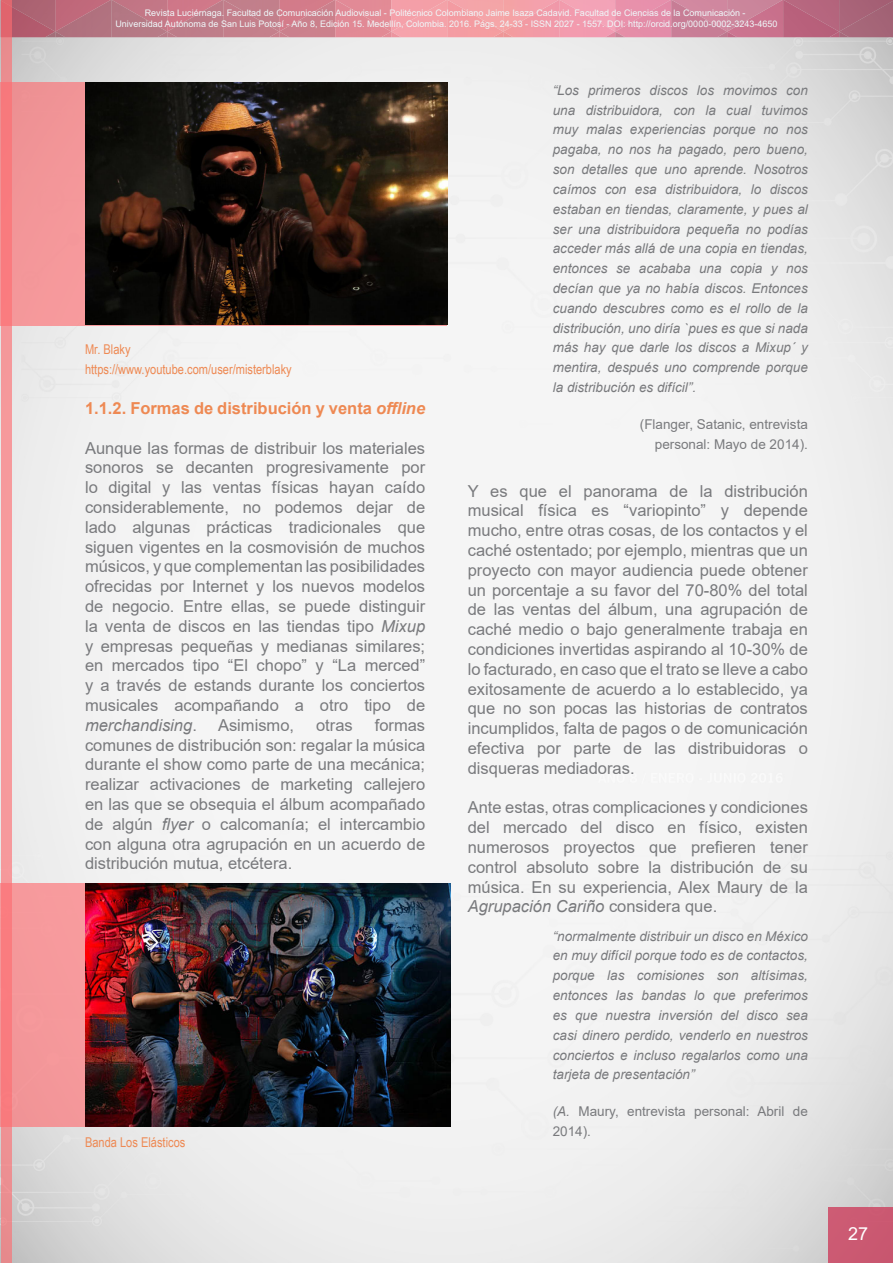
<style>
.page{position:relative;width:893px;height:1263px;background:#fff}
.page>*{position:absolute;margin:0;border:0;box-sizing:border-box;transform-origin:0 0}
.t1{font:18px "Arial";color:#fff}
.t2{font:16.5px/19.8px "Arial";color:#797a7d;text-align:justify}
.t3{font:700 16.5px "Arial";color:#ee8953}
.t4{font:italic 13.5px/19.8px "Arial";color:#797a7d;text-align:justify}
.t5{font:13.5px/19.8px "Arial";color:#797a7d;text-align:right}
.t6{font:13.5px/19.8px "Arial Narrow";color:#ee8953}
.t7{font:9px/10.8px "Arial";color:#eff8fa;text-align:center}
.s1{font-style:italic}
</style>
<div class="page">
<img style="left:12px;top:37px;width:881px;height:1226px">
<div style="left:828px;top:1207px;width:65px;height:56px;background:#cb5972"></div>
<img style="left:0;top:0;width:893px;height:37px">
<img style="left:12px;top:0;width:881px;height:32px">
<svg style="left:45px;top:32px;width:20px;height:5px"></svg>
<svg style="left:157px;top:32px;width:20px;height:5px"></svg>
<svg style="left:381px;top:32px;width:20px;height:5px"></svg>
<svg style="left:605px;top:32px;width:20px;height:5px"></svg>
<svg style="left:829px;top:32px;width:20px;height:5px"></svg>
<svg style="left:269px;top:32px;width:20px;height:5px"></svg>
<svg style="left:493px;top:32px;width:20px;height:5px"></svg>
<svg style="left:717px;top:32px;width:20px;height:5px"></svg>
<svg style="left:1px;top:0;width:11px;height:1263px;background:#f29497"></svg>
<svg style="left:0;top:883px;width:85px;height:244px;background:#f59497"></svg>
<svg style="left:0;top:82px;width:446px;height:243px;background:#ef9092"></svg>
<img style="left:85px;top:82px;width:363px;height:242px">
<img style="left:85px;top:883px;width:365px;height:244px">
<p class="t7" style="left:115px;top:7px;width:663px">Revista Luciérnaga. Facultad de Comunicación Audiovisual - Politécnico Colombiano Jaime Isaza Cadavid. Facultad de Ciencias de la Comunicación -<br>Universidad Autónoma de San Luis Potosí - Año 8, Edición 15. Medellín, Colombia. 2016. Págs. 24-33 - ISSN 2027 - 1557. DOI: http://orcid.org/0000-0002-3243-4650</p>
<p class="t6" style="left:85px;top:339px;width:208px">Mr. Blaky https://www.youtube.com/user/misterblaky</p>
<p class="t3" style="left:85px;top:396px;width:342px">1.1.2. Formas de distribución y venta <span class="s1">offline</span></p>
<p class="t2" style="left:85px;top:438px;width:342px">Aunque las formas de distribuir los materiales sonoros se decanten progresivamente por lo digital y las ventas físicas hayan caído considerablemente, no podemos dejar de lado algunas prácticas tradicionales que siguen vigentes en la cosmovisión de muchos músicos, y que complementan las posibilidades ofrecidas por Internet y los nuevos modelos de negocio. Entre ellas, se puede distinguir la venta de discos en las tiendas tipo <span class="s1">Mixup </span>y empresas pequeñas y medianas similares; en mercados tipo “El chopo” y “La merced” y a través de estands durante los conciertos musicales acompañando a otro tipo de <span class="s1">merchandising</span>.</p>
<p class="t2" style="left:85px;top:715px;width:342px;text-indent:290px">formas comunes de distribución son: regalar la música durante el show como parte de una mecánica; realizar activaciones de marketing callejero en las que se obsequia el álbum acompañado de algún <span class="s1">flyer</span> o calcomanía; el intercambio con alguna otra agrupación en un acuerdo de distribución mutua, etcétera.</p>
<p class="t2" style="left:218px;top:715px;width:78px">Asimismo,</p>
<p class="t2" style="left:316px;top:715px;width:38px">otras</p>
<p class="t6" style="left:85px;top:1131px;width:102px">Banda Los Elásticos</p>
<p class="t4" style="left:553px;top:80px;width:257px">“Los primeros discos los movimos con una distribuidora, con la cual tuvimos muy malas experiencias porque no nos pagaba, no nos ha pagado, pero bueno, son detalles que uno aprende. Nosotros caímos con esa distribuidora, lo discos estaban en tiendas, claramente, y pues al ser una distribuidora pequeña no podías acceder más allá de una copia en tiendas, entonces se acababa una copia y nos decían que ya no había discos. Entonces cuando descubres como es el rollo de la distribución, uno diría `pues es que si nada más hay que darle los discos a Mixup´ y mentira, después uno comprende porque la distribución es difícil”.</p>
<p class="t5" style="left:640px;top:414px;width:170px">(Flanger, Satanic, entrevista personal: Mayo de 2014).</p>
<p class="t2" style="left:468px;top:481px;width:342px">Y es que el panorama de la distribución musical física es “variopinto” y depende mucho, entre otras cosas, de los contactos y el caché ostentado; por ejemplo, mientras que un proyecto con mayor audiencia puede obtener un porcentaje a su favor del 70-80% del total de las ventas del álbum, una agrupación de caché medio o bajo generalmente trabaja en condiciones invertidas aspirando al 10-30% de lo facturado, en caso que el trato se lleve a cabo exitosamente de acuerdo a lo establecido, ya que no son pocas las historias de contratos incumplidos, falta de pagos o de comunicación efectiva por parte de las distribuidoras o disqueras mediadoras.</p>
<p class="t2" style="left:468px;top:797px;width:342px">Ante estas, otras complicaciones y condiciones del mercado del disco en físico, existen numerosos proyectos que prefieren tener control absoluto sobre la distribución de su música. En su experiencia, Alex Maury de la <span class="s1">Agrupación Cariño</span> considera que.</p>
<p class="t4" style="left:553px;top:926px;width:257px">“normalmente distribuir un disco en México en muy difícil porque todo es de contactos, porque las comisiones son altísimas, entonces las bandas lo que preferimos es que nuestra inversión del disco sea casi dinero perdido, venderlo en nuestros conciertos e incluso regalarlos como una tarjeta de presentación”</p>
<p class="t5" style="left:553px;top:1101px;width:257px;text-align:left"><span class="s1">(A.</span> Maury, entrevista personal: Abril de<br>2014).</p>
<p class="t1" style="left:848px;top:1221px;width:22px">27</p>
</div>
